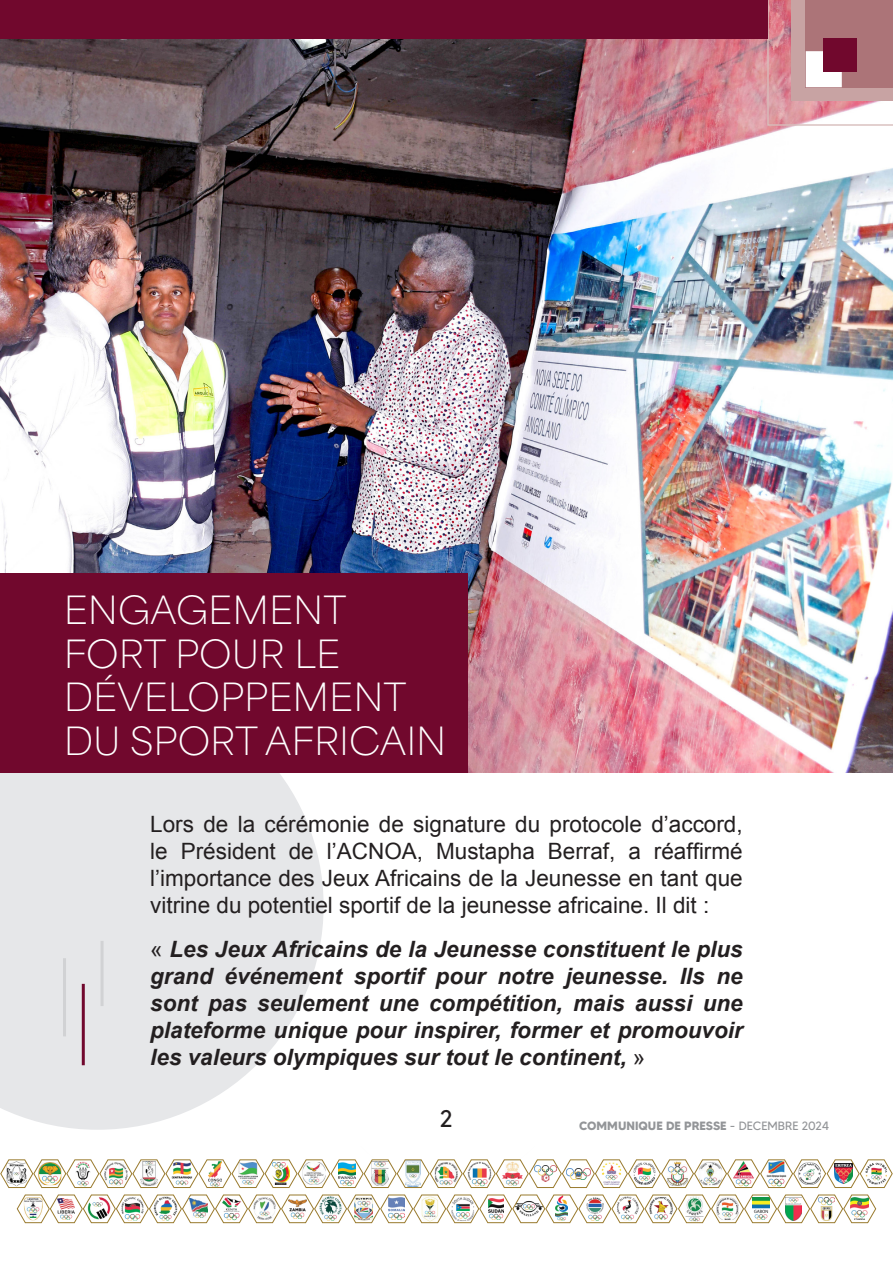
<style>
.page{position:relative;width:893px;height:1263px;background:#fff}
.page>*{position:absolute;margin:0;border:0;box-sizing:border-box;transform-origin:0 0}
.t1{font:100 36.45px/43.8px "Area Normal";color:#fff}
.t2{font:24px "MADETOMMY";color:#231f20}
.t3{font:italic 700 22.5px/27px "Arial";color:#231f20;text-align:justify}
.t4{font:22.5px/27px "Arial";color:#231f20;text-align:justify}
.t5{font:700 12px "MADETOMMY";color:#939598}
.s1{font-weight:400;font-style:normal}
.s2{font-weight:400}
</style>
<div class="page">
<img style="left:0;top:1159px;width:893px;height:29px">
<img style="left:16px;top:1194px;width:860px;height:29px">
<svg style="left:0;top:772px;width:324px;height:358px;background:#e8e9ea"></svg>
<img style="left:0;top:38px;width:893px;height:734px">
<svg style="left:767px;top:0;width:126px;height:126px"></svg>
<div style="left:791px;top:0;width:102px;height:101px;background:#c8a3a3"></div>
<div style="left:806px;top:0;width:87px;height:87px;background:#ac7478"></div>
<div style="left:806px;top:51px;width:36px;height:36px;background:#fff;border:3px solid #fff"></div>
<div style="left:824px;top:38px;width:33px;height:33px;background:#71082d"></div>
<div style="left:0;top:0;width:767px;height:38px;background:#71082d"></div>
<div style="left:0;top:573px;width:468px;height:199px;background:#71082d"></div>
<hr style="left:101px;top:941px;width:3px;height:65px;background:#d1d2d4">
<hr style="left:63px;top:958px;width:3px;height:78px;background:#d1d2d4">
<hr style="left:82px;top:984px;width:3px;height:81px;background:#71082d">
<p class="t1" style="left:64px;top:583px;width:384px">ENGAGEMENT<br>FORT POUR LE<br>DÉVELOPPEMENT<br>DU SPORT AFRICAIN</p>
<p class="t4" style="left:150px;top:811px;width:594px">Lors de la cérémonie de signature du protocole d’accord, le Président de l’ACNOA, Mustapha Berraf, a réaffirmé l’importance des Jeux Africains de la Jeunesse en tant que vitrine du potentiel sportif de la jeunesse africaine. Il dit :</p>
<p class="t3" style="left:150px;top:937px;width:594px"><span class="s1">«</span> Les Jeux Africains de la Jeunesse constituent le plus grand événement sportif pour notre jeunesse. Ils ne sont pas seulement une compétition, mais aussi une plateforme unique pour inspirer, former et promouvoir les valeurs olympiques sur tout le continent, <span class="s1">»</span></p>
<p class="t2" style="left:440px;top:1103px;width:15px">2</p>
<p class="t5" style="left:579px;top:1118px;width:251px">COMMUNIQUE DE PRESSE <span class="s2">- DECEMBRE 2024</span></p>
</div>
